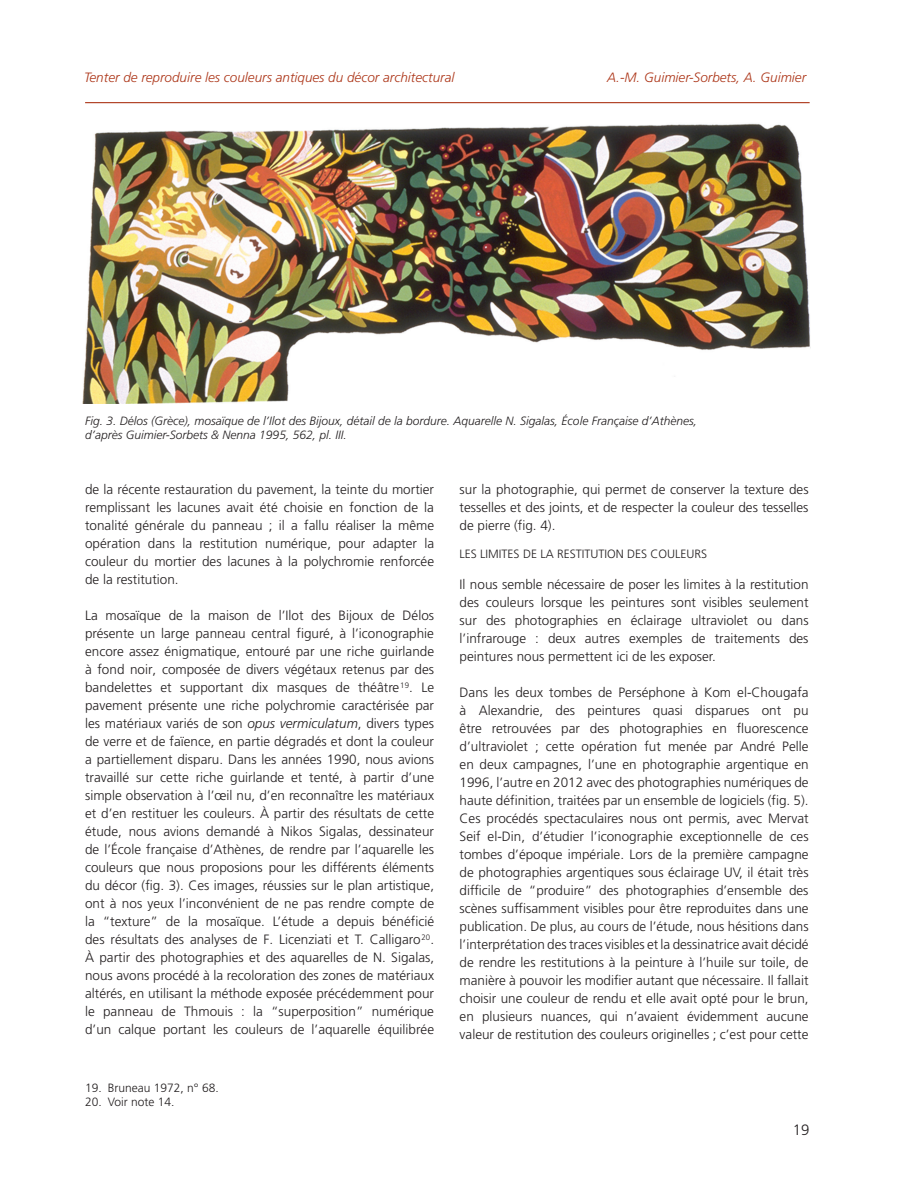
<style>
.page{position:relative;width:915px;height:1191px;background:#fff}
.page>*{position:absolute;margin:0;border:0;box-sizing:border-box;transform-origin:0 0}
.t1{font:300 15px "Frutiger LT Std";color:#231f20}
.t2{font:300 13.5px/18px "Frutiger LT Std";color:#231f20;text-align:justify}
.t3{font:italic 300 13.5px "Frutiger LT Std";color:#ad371a}
.t4{font:italic 300 12px/14.4px "Frutiger LT Std";color:#231f20}
.t5{font:300 12px "Frutiger LT Std";color:#231f20}
.s1{font-style:italic}
</style>
<div class="page">
<hr style="left:85px;top:102px;width:724px;height:1px;background:#ad371a">
<img style="left:82px;top:123px;width:728px;height:280px">
<p class="t3" style="left:84px;top:70px;width:372px">Tenter de reproduire les couleurs antiques du décor architectural</p>
<p class="t3" style="left:607px;top:70px;width:200px">A.-M. Guimier-Sorbets, A. Guimier</p>
<p class="t4" style="left:85px;top:414px;width:613px">Fig. 3. Délos (Grèce), mosaïque de l’Ilot des Bijoux, détail de la bordure. Aquarelle N. Sigalas, École Française d’Athènes, d’après Guimier-Sorbets &amp; Nenna 1995, 562, pl. III.</p>
<p class="t2" style="left:85px;top:480px;width:350px">de la récente restauration du pavement, la teinte du mortier remplissant les lacunes avait été choisie en fonction de la tonalité générale du panneau ; il a fallu réaliser la même opération dans la restitution numérique, pour adapter la couleur du mortier des lacunes à la polychromie renforcée de la restitution.</p>
<p class="t2" style="left:85px;top:606px;width:350px">La mosaïque de la maison de l’Ilot des Bijoux de Délos présente un large panneau central figuré, à l’iconographie encore assez énigmatique, entouré par une riche guirlande à fond noir, composée de divers végétaux retenus par des bandelettes et supportant dix masques de théâtre<sup>19</sup>. Le pavement présente une riche polychromie caractérisée par les matériaux variés de son <span class="s1">opus vermiculatum</span>, divers types de verre et de faïence, en partie dégradés et dont la couleur a partiellement disparu. Dans les années 1990, nous avions travaillé sur cette riche guirlande et tenté, à partir d’une simple observation à l’œil nu, d’en reconnaître les matériaux et d’en restituer les couleurs. À partir des résultats de cette étude, nous avions demandé à Nikos Sigalas, dessinateur de l’École française d’Athènes, de rendre par l’aquarelle les couleurs que nous proposions pour les différents éléments du décor (fig. 3). Ces images, réussies sur le plan artistique, ont à nos yeux l’inconvénient de ne pas rendre compte de la “texture” de la mosaïque. L’étude a depuis bénéficié des résultats des analyses de F. Licenziati et T. Calligaro<sup>20</sup>.<br>À partir des photographies et des aquarelles de N. Sigalas, nous avons procédé à la recoloration des zones de matériaux altérés, en utilisant la méthode exposée précédemment pour le panneau de Thmouis : la “superposition” numérique d’un calque portant les couleurs de l’aquarelle équilibrée</p>
<p class="t5" style="left:85px;top:1081px;width:135px">19. Bruneau 1972, n° 68.</p>
<p class="t5" style="left:85px;top:1095px;width:91px">20. Voir note 14.</p>
<p class="t2" style="left:459px;top:480px;width:350px">sur la photographie, qui permet de conserver la texture des tesselles et des joints, et de respecter la couleur des tesselles de pierre (fig. 4).</p>
<p class="t5" style="left:459px;top:547px;width:249px">LES LIMITES DE LA RESTITUTION DES COULEURS</p>
<p class="t2" style="left:459px;top:575px;width:350px">Il nous semble nécessaire de poser les limites à la restitution des couleurs lorsque les peintures sont visibles seulement sur des photographies en éclairage ultraviolet ou dans l’infrarouge : deux autres exemples de traitements des peintures nous permettent ici de les exposer.</p>
<p class="t2" style="left:459px;top:683px;width:350px">Dans les deux tombes de Perséphone à Kom el-Chougafa à Alexandrie, des peintures quasi disparues ont pu être retrouvées par des photographies en fluorescence d’ultraviolet ; cette opération fut menée par André Pelle en deux campagnes, l’une en photographie argentique en 1996, l’autre en 2012 avec des photographies numériques de haute définition, traitées par un ensemble de logiciels (fig. 5).<br>Ces procédés spectaculaires nous ont permis, avec Mervat Seif el-Din, d’étudier l’iconographie exceptionnelle de ces tombes d’époque impériale. Lors de la première campagne de photographies argentiques sous éclairage UV, il était très difficile de “produire” des photographies d’ensemble des scènes suffisamment visibles pour être reproduites dans une publication. De plus, au cours de l’étude, nous hésitions dans l’interprétation des traces visibles et la dessinatrice avait décidé de rendre les restitutions à la peinture à l’huile sur toile, de manière à pouvoir les modifier autant que nécessaire. Il fallait choisir une couleur de rendu et elle avait opté pour le brun, en plusieurs nuances, qui n’avaient évidemment aucune valeur de restitution des couleurs originelles ; c’est pour cette</p>
<p class="t1" style="left:792px;top:1121px;width:18px">19</p>
</div>
